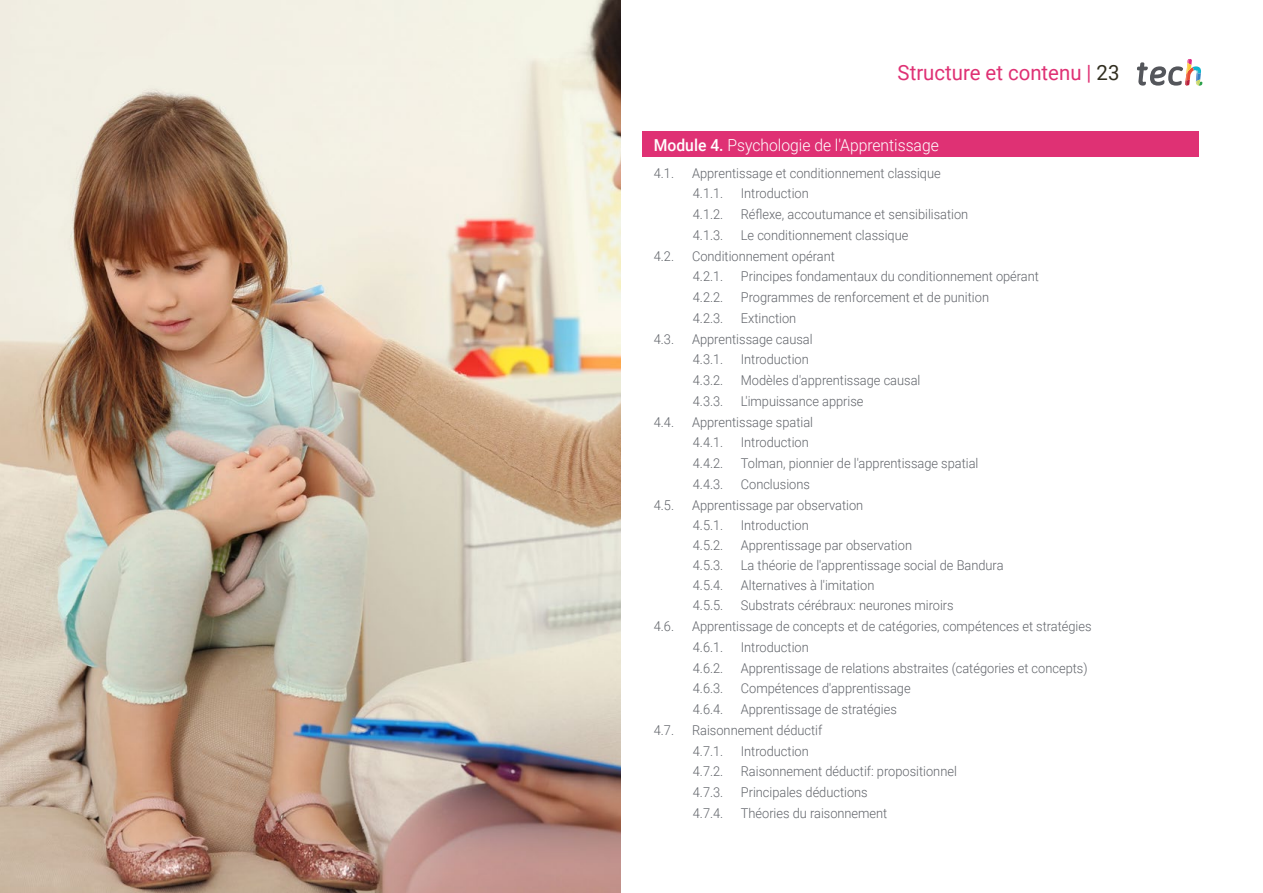
<style>
.page{position:relative;width:1263px;height:893px;background:#fff}
.page>*{position:absolute;margin:0;border:0;box-sizing:border-box;transform-origin:0 0}
.t1{font:21px "Roboto";color:#df3174}
.t2{font:300 16.5px "Roboto";color:#fff;scale:.95 1}
.t3{font:300 13.5px/20.7px "Roboto";color:#61646a;scale:.95 1}
.s1{color:#312e20}
.s2{font-weight:500}
</style>
<div class="page">
<img style="left:0;top:0;width:621px;height:893px">
<svg style="left:1137px;top:59px;width:65px;height:27px"></svg>
<div style="left:643px;top:132px;width:556px;height:25px;background:#df3174"></div>
<h1 class="t1" style="left:898px;top:57px;width:223px">Structure et contenu | <span class="s1">23</span></h1>
<p class="t2" style="left:654px;top:133px;width:301px"><span class="s2">Module 4.</span> Psychologie de l'Apprentissage</p>
<p class="t3" style="left:654px;top:162px;width:23px">4.1.</p>
<p class="t3" style="left:692px;top:162px;width:263px">Apprentissage et conditionnement classique<br>4.1.1.</p>
<p class="t3" style="left:741px;top:183px;width:73px">Introduction</p>
<p class="t3" style="left:693px;top:203px;width:34px">4.1.2.</p>
<p class="t3" style="left:741px;top:203px;width:241px">Réflexe, accoutumance et sensibilisation</p>
<p class="t3" style="left:693px;top:224px;width:34px">4.1.3.</p>
<p class="t3" style="left:741px;top:224px;width:178px">Le conditionnement classique</p>
<p class="t3" style="left:654px;top:245px;width:23px">4.2.</p>
<p class="t3" style="left:692px;top:245px;width:152px">Conditionnement opérant<br>4.2.1.</p>
<p class="t3" style="left:741px;top:266px;width:315px">Principes fondamentaux du conditionnement opérant</p>
<p class="t3" style="left:693px;top:286px;width:34px">4.2.2.</p>
<p class="t3" style="left:741px;top:286px;width:263px">Programmes de renforcement et de punition</p>
<p class="t3" style="left:693px;top:307px;width:34px">4.2.3.</p>
<p class="t3" style="left:741px;top:307px;width:60px">Extinction</p>
<p class="t3" style="left:654px;top:328px;width:23px">4.3.</p>
<p class="t3" style="left:692px;top:328px;width:128px">Apprentissage causal<br>4.3.1.</p>
<p class="t3" style="left:741px;top:349px;width:73px">Introduction</p>
<p class="t3" style="left:693px;top:369px;width:34px">4.3.2.</p>
<p class="t3" style="left:741px;top:369px;width:191px">Modèles d'apprentissage causal</p>
<p class="t3" style="left:693px;top:390px;width:34px">4.3.3.</p>
<p class="t3" style="left:741px;top:390px;width:131px">L'impuissance apprise</p>
<p class="t3" style="left:654px;top:411px;width:23px">4.4.</p>
<p class="t3" style="left:692px;top:411px;width:129px">Apprentissage spatial<br>4.4.1.</p>
<p class="t3" style="left:741px;top:432px;width:73px">Introduction</p>
<p class="t3" style="left:693px;top:452px;width:34px">4.4.2.</p>
<p class="t3" style="left:741px;top:452px;width:252px">Tolman, pionnier de l'apprentissage spatial</p>
<p class="t3" style="left:693px;top:473px;width:34px">4.4.3.</p>
<p class="t3" style="left:741px;top:473px;width:74px">Conclusions</p>
<p class="t3" style="left:654px;top:494px;width:23px">4.5.</p>
<p class="t3" style="left:692px;top:494px;width:182px">Apprentissage par observation<br>4.5.1.</p>
<p class="t3" style="left:741px;top:515px;width:73px">Introduction</p>
<p class="t3" style="left:693px;top:535px;width:34px">4.5.2.</p>
<p class="t3" style="left:741px;top:535px;width:182px">Apprentissage par observation</p>
<p class="t3" style="left:693px;top:555px;width:34px">4.5.3.</p>
<p class="t3" style="left:741px;top:555px;width:278px">La théorie de l'apprentissage social de Bandura</p>
<p class="t3" style="left:693px;top:575px;width:34px">4.5.4.</p>
<p class="t3" style="left:741px;top:575px;width:142px">Alternatives à l'imitation</p>
<p class="t3" style="left:693px;top:595px;width:34px">4.5.5.</p>
<p class="t3" style="left:741px;top:595px;width:226px">Substrats cérébraux: neurones miroirs</p>
<p class="t3" style="left:654px;top:615px;width:23px">4.6.</p>
<p class="t3" style="left:692px;top:615px;width:422px">Apprentissage de concepts et de catégories, compétences et stratégies<br>4.6.1.</p>
<p class="t3" style="left:741px;top:636px;width:73px">Introduction</p>
<p class="t3" style="left:693px;top:657px;width:34px">4.6.2.</p>
<p class="t3" style="left:741px;top:657px;width:366px">Apprentissage de relations abstraites (catégories et concepts)</p>
<p class="t3" style="left:693px;top:678px;width:34px">4.6.3.</p>
<p class="t3" style="left:741px;top:678px;width:180px">Compétences d'apprentissage</p>
<p class="t3" style="left:693px;top:698px;width:34px">4.6.4.</p>
<p class="t3" style="left:741px;top:698px;width:166px">Apprentissage de stratégies</p>
<p class="t3" style="left:654px;top:719px;width:23px">4.7.</p>
<p class="t3" style="left:692px;top:719px;width:139px">Raisonnement déductif<br>4.7.1.</p>
<p class="t3" style="left:741px;top:740px;width:73px">Introduction</p>
<p class="t3" style="left:693px;top:761px;width:34px">4.7.2.</p>
<p class="t3" style="left:741px;top:761px;width:229px">Raisonnement déductif: propositionnel</p>
<p class="t3" style="left:693px;top:781px;width:34px">4.7.3.</p>
<p class="t3" style="left:741px;top:781px;width:135px">Principales déductions</p>
<p class="t3" style="left:693px;top:802px;width:34px">4.7.4.</p>
<p class="t3" style="left:741px;top:802px;width:156px">Théories du raisonnement</p>
</div>
